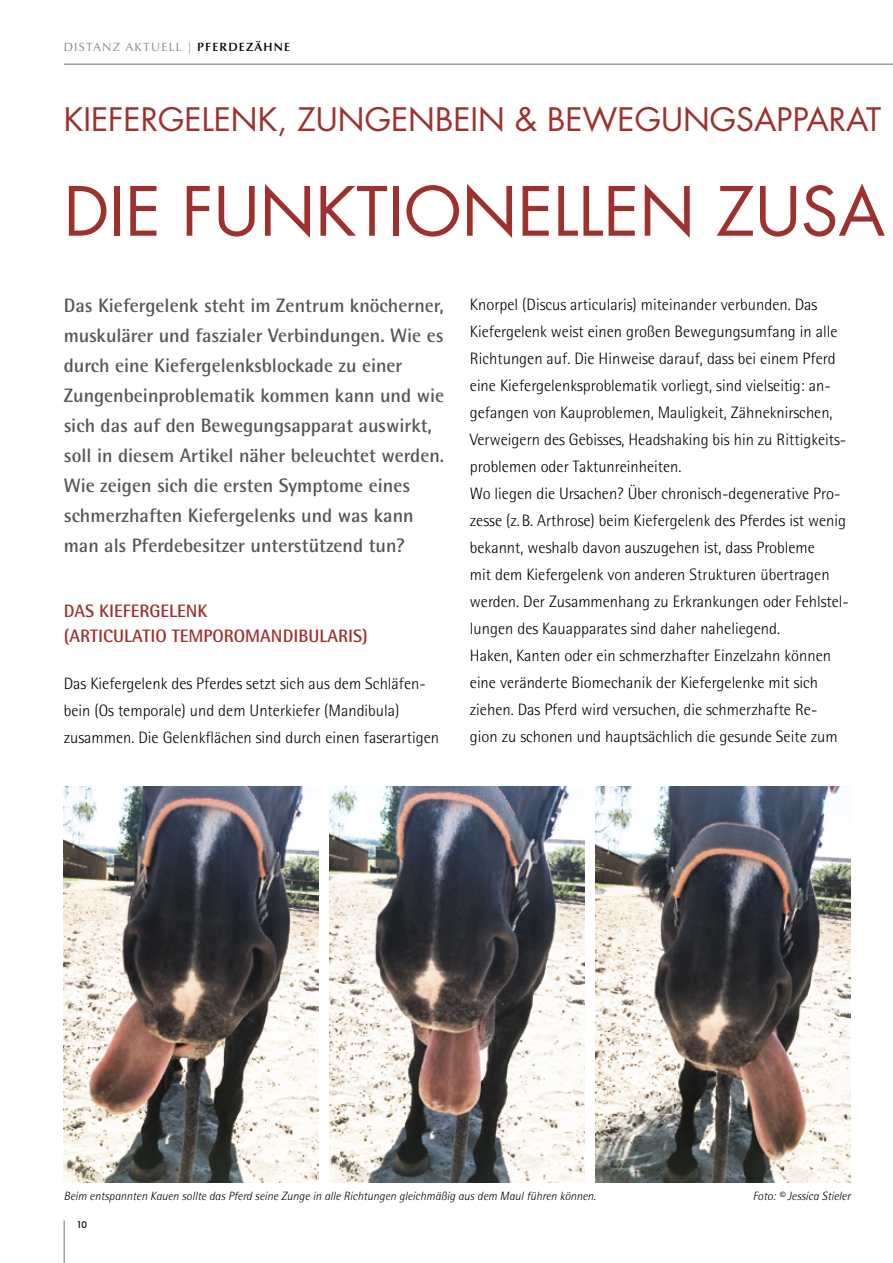
<style>
.page{position:relative;width:893px;height:1263px;background:#fff}
.page>*{position:absolute;margin:0;border:0;box-sizing:border-box;transform-origin:0 0}
.t1{font:66px "Futura";color:#9d312e}
.t2{font:31.5px "Futura";color:#9d312e}
.t3{font:700 19.5px/30px "Rotis Semi Sans";color:#575756}
.t4{font:700 18px/25.5px "Rotis Semi Sans";color:#9d312e}
.t5{font:300 16.5px/27px "Rotis Semi Sans";color:#000}
.t6{font:italic 300 12px "Rotis Semi Sans";color:#000}
.t7{font:12px "Optima";letter-spacing:.1em;color:#878786}
.t8{font:500 9px "Futura";color:#000}
.s1{font-weight:600;color:#000}
</style>
<div class="page">
<hr style="left:64px;top:1220px;width:1px;height:43px;background:#70706f">
<hr style="left:64px;top:64px;width:829px;height:1px;background:#70706f">
<img style="left:64px;top:787px;width:255px;height:395px">
<img style="left:330px;top:787px;width:255px;height:395px">
<img style="left:595px;top:787px;width:255px;height:395px">
<p class="t7" style="left:64px;top:40px;width:228px">DISTANZ AKTUELL | <span class="s1">PFERDEZÄHNE</span></p>
<h2 class="t2" style="left:64px;top:99px;width:819px">KIEFERGELENK, ZUNGENBEIN &amp; BEWEGUNGSAPPARAT</h2>
<h1 class="t1" style="left:64px;top:169px;width:823px">DIE FUNKTIONELLEN ZUSA</h1>
<p class="t3" style="left:64px;top:290px;width:382px">Das Kiefergelenk steht im Zentrum knöcherner, muskulärer und faszialer Verbindungen. Wie es durch eine Kiefergelenksblockade zu einer Zungenbeinproblematik kommen kann und wie sich das auf den Bewegungsapparat auswirkt, soll in diesem Artikel näher beleuchtet werden.<br>Wie zeigen sich die ersten Symptome eines schmerzhaften Kiefergelenks und was kann man als Pferdebesitzer unterstützend tun?</p>
<p class="t4" style="left:64px;top:598px;width:305px">DAS KIEFERGELENK<br>(ARTICULATIO TEMPOROMANDIBULARIS)</p>
<p class="t5" style="left:64px;top:670px;width:377px">Das Kiefergelenk des Pferdes setzt sich aus dem Schläfen&shy;bein (Os temporale) und dem Unterkiefer (Mandibula) zusammen. Die Gelenkflächen sind durch einen faserartigen</p>
<p class="t5" style="left:470px;top:291px;width:381px">Knorpel (Discus articularis) miteinander verbunden. Das Kiefergelenk weist einen großen Bewegungsumfang in alle Richtungen auf. Die Hinweise darauf, dass bei einem Pferd eine Kiefergelenksproblematik vorliegt, sind vielseitig: an&shy;gefangen von Kauproblemen, Mauligkeit, Zähneknirschen, Verweigern des Gebisses, Headshaking bis hin zu Rittigkeits&shy;problemen oder Taktunreinheiten.<br>Wo liegen die Ursachen? Über chronisch-degenerative Pro&shy;zesse (z.B. Arthrose) beim Kiefergelenk des Pferdes ist wenig bekannt, weshalb davon auszugehen ist, dass Probleme<br>mit dem Kiefergelenk von anderen Strukturen übertragen werden. Der Zusammenhang zu Erkrankungen oder Fehlstel&shy;lungen des Kauapparates sind daher naheliegend.<br>Haken, Kanten oder ein schmerzhafter Einzelzahn können eine veränderte Biomechanik der Kiefergelenke mit sich ziehen. Das Pferd wird versuchen, die schmerzhafte Re&shy;gion zu schonen und hauptsächlich die gesunde Seite zum</p>
<p class="t6" style="left:64px;top:1189px;width:533px">Beim entspannten Kauen sollte das Pferd seine Zunge in alle Richtungen gleichmäßig aus dem Maul führen können.</p>
<p class="t6" style="left:753px;top:1189px;width:99px">Foto: © Jessica Stieler</p>
<p class="t8" style="left:77px;top:1218px;width:12px">10</p>
</div>
